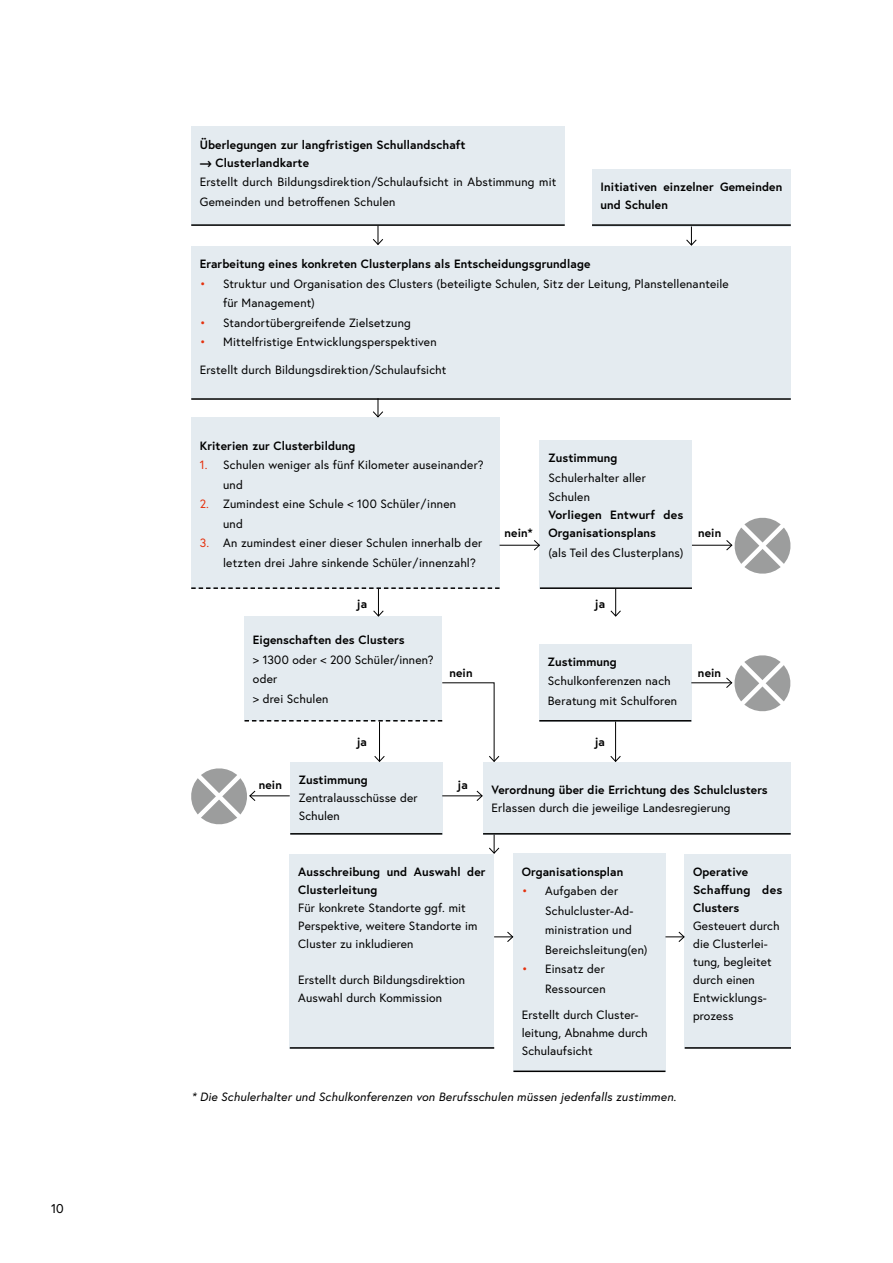
<style>
.page{position:relative;width:893px;height:1263px;background:#fff}
.page>*{position:absolute;margin:0;border:0;box-sizing:border-box;transform-origin:0 0}
.t1{font:12.75px "Europa Austria";color:#000}
.t2{font:12px/18px "Europa Austria";letter-spacing:.01em;color:#000}
.t3{font:700 12px/18px "Europa Austria";letter-spacing:.01em;color:#000}
.t4{font:italic 12px "Europa Austria";letter-spacing:.015em;color:#000}
.s1{color:#e5310e}
.s2{font-weight:700}
.s3{font-weight:400}
</style>
<div class="page">
<div style="left:244px;top:616px;width:198px;height:105px;background:#e4ebf0"></div>
<div style="left:191px;top:126px;width:374px;height:100px;background:#e4ebf0"></div>
<hr style="left:191px;top:224px;width:374px;height:2px;background:#000">
<div style="left:191px;top:246px;width:600px;height:153px;background:#e4ebf0"></div>
<hr style="left:191px;top:398px;width:600px;height:2px;background:#000">
<div style="left:592px;top:169px;width:199px;height:57px;background:#e4ebf0"></div>
<hr style="left:592px;top:224px;width:199px;height:2px;background:#000">
<div style="left:191px;top:418px;width:308px;height:171px;background:#e4ebf0"></div>
<div style="left:540px;top:440px;width:152px;height:149px;background:#e4ebf0"></div>
<hr style="left:540px;top:587px;width:152px;height:2px;background:#000">
<div style="left:539px;top:644px;width:152px;height:77px;background:#e4ebf0"></div>
<hr style="left:539px;top:720px;width:152px;height:1px;background:#000">
<div style="left:290px;top:762px;width:152px;height:72px;background:#e4ebf0"></div>
<hr style="left:290px;top:833px;width:152px;height:1px;background:#000">
<div style="left:513px;top:854px;width:152px;height:218px;background:#e4ebf0"></div>
<hr style="left:513px;top:1070px;width:152px;height:2px;background:#000">
<div style="left:685px;top:854px;width:106px;height:194px;background:#e4ebf0"></div>
<hr style="left:685px;top:1047px;width:106px;height:2px;background:#000">
<div style="left:290px;top:854px;width:204px;height:194px;background:#e4ebf0"></div>
<hr style="left:290px;top:1047px;width:204px;height:2px;background:#000">
<div style="left:483px;top:762px;width:308px;height:72px;background:#e4ebf0"></div>
<hr style="left:483px;top:833px;width:308px;height:1px;background:#000">
<hr style="left:499px;top:545px;width:40px;height:1px;background:#000">
<svg style="left:533px;top:539px;width:7px;height:12px"></svg>
<hr style="left:692px;top:545px;width:40px;height:1px;background:#000">
<hr style="left:691px;top:682px;width:41px;height:1px;background:#000">
<svg style="left:191px;top:587px;width:308px;height:30px"></svg>
<svg style="left:610px;top:589px;width:11px;height:28px"></svg>
<hr style="left:615px;top:721px;width:1px;height:40px;background:#000">
<svg style="left:610px;top:755px;width:11px;height:7px"></svg>
<svg style="left:373px;top:226px;width:10px;height:19px"></svg>
<svg style="left:372px;top:398px;width:12px;height:20px"></svg>
<svg style="left:685px;top:226px;width:12px;height:20px"></svg>
<svg style="left:725px;top:517px;width:66px;height:57px"></svg>
<svg style="left:725px;top:655px;width:66px;height:57px"></svg>
<svg style="left:191px;top:682px;width:309px;height:145px"></svg>
<svg style="left:488px;top:834px;width:12px;height:20px"></svg>
<svg style="left:494px;top:931px;width:20px;height:11px"></svg>
<svg style="left:665px;top:931px;width:20px;height:12px"></svg>
<p class="t1" style="left:51px;top:1200px;width:14px">10</p>
<p class="t3" style="left:200px;top:135px;width:267px">Überlegungen zur langfristigen Schullandschaft ⟶ Clusterlandkarte</p>
<p class="t2" style="left:200px;top:172px;width:358px;line-height:19.5px">Erstellt durch Bildungsdirektion /Schulaufsicht in Abstimmung mit<br>Gemeinden und betroffenen Schulen</p>
<p class="t3" style="left:600px;top:178px;width:183px">Initiativen einzelner Gemeinden und Schulen</p>
<p class="t3" style="left:200px;top:255px;width:392px">Erarbeitung eines konkreten Clusterplans als Entscheidungsgrundlage</p>
<p class="t2" style="left:223px;top:274px;width:507px;line-height:19.5px;text-indent:-23px"><span class="s1">•</span> Struktur und Organisation des Clusters (beteiligte Schulen, Sitz der Leitung, Planstellenanteile für Management)</p>
<p class="t2" style="left:200px;top:313px;width:213px"><span class="s1">•</span> Standortübergreifende Zielsetzung</p>
<p class="t2" style="left:200px;top:333px;width:238px"><span class="s1">•</span> Mittelfristige Entwicklungsperspektiven</p>
<p class="t2" style="left:200px;top:361px;width:248px">Erstellt durch Bildungsdirektion /Schulaufsicht</p>
<p class="t3" style="left:200px;top:436px;width:157px">Kriterien zur Clusterbildung</p>
<p class="t2" style="left:223px;top:455px;width:262px;line-height:19.5px;text-indent:-23px"><span class="s1">1.</span> Schulen weniger als fünf Kilometer auseinander? und</p>
<p class="t2" style="left:223px;top:494px;width:235px;line-height:19.5px;text-indent:-23px"><span class="s1">2.</span> Zumindest eine Schule &lt; 100 Schüler / innen und</p>
<p class="t2" style="left:223px;top:533px;width:261px;line-height:19.5px;text-indent:-23px"><span class="s1">3.</span> An zumindest einer dieser Schulen innerhalb der letzten drei Jahre sinkende Schüler / innenzahl?</p>
<p class="t3" style="left:504px;top:523px;width:30px">nein*</p>
<p class="t2" style="left:548px;top:448px;width:99px;line-height:19.5px"><span class="s2">Zustimmung<br></span>Schulerhalter aller<br>Schulen</p>
<p class="t3" style="left:548px;top:506px;width:136px">Vorliegen Entwurf des<br>Organisationsplans</p>
<p class="t2" style="left:548px;top:543px;width:136px">(als Teil des Clusterplans)</p>
<p class="t3" style="left:357px;top:595px;width:12px">ja</p>
<p class="t3" style="left:595px;top:595px;width:12px">ja</p>
<p class="t3" style="left:698px;top:523px;width:25px">nein</p>
<p class="t2" style="left:253px;top:630px;width:182px;line-height:19.5px"><span class="s2">Eigenschaften des Clusters<br></span>&gt; 1300 oder &lt; 200 Schüler/innen? oder<br>&gt; drei Schulen</p>
<p class="t2" style="left:548px;top:652px;width:131px;line-height:19.5px"><span class="s2">Zustimmung<br></span>Schulkonferenzen nach<br>Beratung mit Schulforen</p>
<p class="t3" style="left:449px;top:663px;width:25px">nein</p>
<p class="t3" style="left:698px;top:663px;width:25px">nein</p>
<p class="t3" style="left:259px;top:775px;width:25px">nein</p>
<p class="t3" style="left:357px;top:732px;width:12px">ja</p>
<p class="t3" style="left:594px;top:732px;width:12px">ja</p>
<p class="t3" style="left:457px;top:775px;width:12px">ja</p>
<p class="t2" style="left:299px;top:771px;width:120px"><span class="s2">Zustimmung<br></span>Zentralausschüsse der<br>Schulen</p>
<p class="t3" style="left:492px;top:780px;width:278px">Verordnung über die Errichtung des Schulclusters<br><span class="s3">Erlassen durch die jeweilige Landesregierung</span></p>
<p class="t2" style="left:298px;top:862px;width:189px"><span class="s2">Ausschreibung und Auswahl der<br>Clusterleitung<br></span>Für konkrete Standorte ggf. mit<br>Perspektive, weitere Standorte im<br>Cluster zu inkludieren</p>
<p class="t2" style="left:298px;top:970px;width:168px">Erstellt durch Bildungsdirektion<br>Auswahl durch Kommission</p>
<p class="t3" style="left:522px;top:862px;width:103px">Organisationsplan</p>
<p class="t2" style="left:545px;top:881px;width:104px;line-height:19.5px;text-indent:-23px"><span class="s1">•</span> Aufgaben der<br>Schulcluster-Ad&shy;ministration und<br>Bereichsleitung(en)</p>
<p class="t2" style="left:522px;top:959px;width:85px;line-height:19.5px;text-align:right"><span class="s1">•</span> Einsatz der<br>Ressourcen</p>
<p class="t2" style="left:522px;top:1006px;width:127px">Erstellt durch Cluster&shy;leitung, Abnahme durch<br>Schulaufsicht</p>
<p class="t2" style="left:693px;top:862px;width:91px"><span class="s2">Operative<br>Schaffung des<br>Clusters<br></span>Gesteuert durch die Clusterlei&shy;tung, begleitet durch einen<br>Entwicklungs&shy;prozess</p>
<p class="t4" style="left:191px;top:1089px;width:486px">* Die Schulerhalter und Schulkonferenzen von Berufsschulen müssen jedenfalls zustimmen.</p>
</div>
